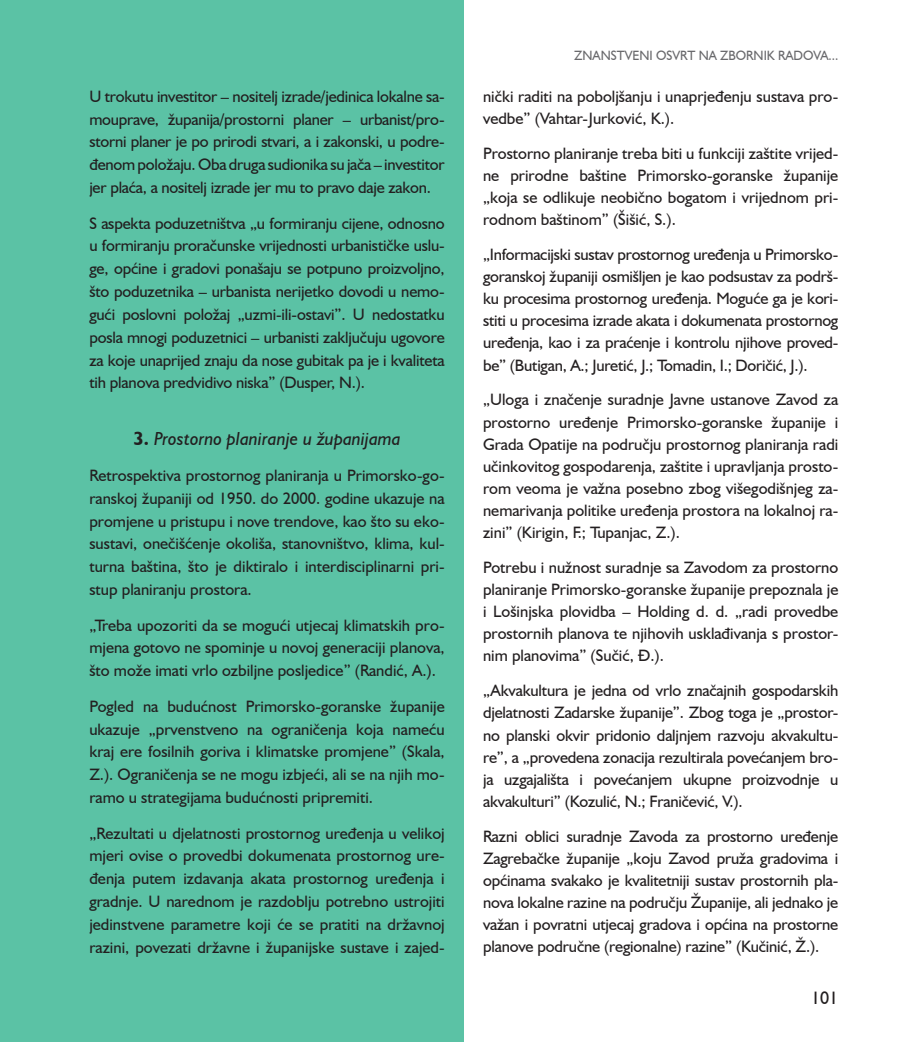
<style>
.page{position:relative;width:915px;height:1042px;background:#fff}
.page>*{position:absolute;margin:0;border:0;box-sizing:border-box;transform-origin:0 0}
.t1{font:italic 18.9px "Humanist 521 BT";color:#231f20}
.t2{font:18px "Humanist 521 BT";color:#231f20}
.t3{font:16.5px/22px "Humanist 521 BT";color:#231f20;text-align:justify}
.t4{font:13.5px "Humanist 521 BT";color:#69696c;scale:.96 1}
.s1{font-weight:700;font-style:normal}
</style>
<div class="page">
<div style="left:0;top:0;width:463px;height:1042px;background:#5bc2a5"></div>
<p class="t3" style="left:89px;top:84px;width:357px;line-height:22.8px">U trokutu investitor – nositelj izrade/jedinica lokalne sa&shy;mouprave, županija/prostorni planer – urbanist/pro&shy;storni planer je po prirodi stvari, a i zakonski, u podre&shy;đenom položaju. Oba druga sudionika su jača – investitor jer plaća, a nositelj izrade jer mu to pravo daje zakon.</p>
<p class="t3" style="left:89px;top:211px;width:357px;line-height:22.8px">S aspekta poduzetništva „u formiranju cijene, odnosno u formiranju proračunske vrijednosti urbanističke uslu&shy;ge, općine i gradovi ponašaju se potpuno proizvoljno, što poduzetnika – urbanista nerijetko dovodi u nemo&shy;gući poslovni položaj „uzmi-ili-ostavi”. U nedostatku posla mnogi poduzetnici – urbanisti zaključuju ugovore za koje unaprijed znaju da nose gubitak pa je i kvaliteta tih planova predvidivo niska” (Dusper, N.).</p>
<p class="t1" style="left:133px;top:427px;width:269px"><span class="s1">3.</span> Prostorno planiranje u županijama</p>
<p class="t3" style="left:89px;top:463px;width:357px;line-height:22.8px">Retrospektiva prostornog planiranja u Primorsko-go&shy;ranskoj županiji od 1950. do 2000. godine ukazuje na promjene u pristupu i nove trendove, kao što su eko&shy;sustavi, onečišćenje okoliša, stanovništvo, klima, kul&shy;turna baština, što je diktiralo i interdisciplinarni pri&shy;stup planiranju prostora.</p>
<p class="t3" style="left:89px;top:613px;width:357px;line-height:22.8px">„Treba upozoriti da se mogući utjecaj klimatskih pro&shy;mjena gotovo ne spominje u novoj generaciji planova, što može imati vrlo ozbiljne posljedice” (Randić, A.).</p>
<p class="t3" style="left:89px;top:694px;width:357px;line-height:22.8px">Pogled na budućnost Primorsko-goranske županije ukazuje „prvenstveno na ograničenja koja nameću kraj ere fosilnih goriva i klimatske promjene” (Skala, Z.). Ograničenja se ne mogu izbjeći, ali se na njih mo&shy;ramo u strategijama budućnosti pripremiti.</p>
<p class="t3" style="left:89px;top:821px;width:357px;line-height:22.8px">„Rezultati u djelatnosti prostornog uređenja u velikoj mjeri ovise o provedbi dokumenata prostornog ure&shy;đenja putem izdavanja akata prostornog uređenja i gradnje. U narednom je razdoblju potrebno ustrojiti jedinstvene parametre koji će se pratiti na državnoj razini, povezati državne i županijske sustave i zajed-</p>
<p class="t4" style="left:574px;top:47px;width:276px">ZNANSTVENI OSVRT NA ZBORNIK RADOVA...</p>
<p class="t3" style="left:483px;top:85px;width:357px">nički raditi na poboljšanju i unaprjeđenju sustava pro&shy;vedbe” (Vahtar-Jurković, K.).</p>
<p class="t3" style="left:483px;top:142px;width:357px">Prostorno planiranje treba biti u funkciji zaštite vrijed&shy;ne prirodne baštine Primorsko-goranske županije „koja se odlikuje neobično bogatom i vrijednom pri&shy;rodnom baštinom” (Šišić, S.).</p>
<p class="t3" style="left:483px;top:243px;width:357px">„Informacijski sustav prostornog uređenja u Primorsko&shy;goranskoj županiji osmišljen je kao podsustav za podrš&shy;ku procesima prostornog uređenja. Moguće ga je kori&shy;stiti u procesima izrade akata i dokumenata prostornog uređenja, kao i za praćenje i kontrolu njihove proved&shy;be” (Butigan, A.; Juretić, J.; Tomadin, I.; Doričić, J.).</p>
<p class="t3" style="left:483px;top:388px;width:357px">„Uloga i značenje suradnje Javne ustanove Zavod za prostorno uređenje Primorsko-goranske županije i Grada Opatije na području prostornog planiranja radi učinkovitog gospodarenja, zaštite i upravljanja prosto&shy;rom veoma je važna posebno zbog višegodišnjeg za&shy;nemarivanja politike uređenja prostora na lokalnoj ra&shy;zini” (Kirigin, F.; Tupanjac, Z.).</p>
<p class="t3" style="left:483px;top:556px;width:357px">Potrebu i nužnost suradnje sa Zavodom za prostorno planiranje Primorsko-goranske županije prepoznala je i Lošinjska plovidba – Holding d. d. „radi provedbe prostornih planova te njihovih usklađivanja s prostor&shy;nim planovima” (Sučić, Đ.).</p>
<p class="t3" style="left:483px;top:679px;width:357px">„Akvakultura je jedna od vrlo značajnih gospodarskih djelatnosti Zadarske županije”. Zbog toga je „prostor&shy;no planski okvir pridonio daljnjem razvoju akvakultu&shy;re”, a „provedena zonacija rezultirala povećanjem bro&shy;ja uzgajališta i povećanjem ukupne proizvodnje u akvakulturi” (Kozulić, N.; Franičević, V.).</p>
<p class="t3" style="left:483px;top:825px;width:357px">Razni oblici suradnje Zavoda za prostorno uređenje Zagrebačke županije „koju Zavod pruža gradovima i općinama svakako je kvalitetniji sustav prostornih pla&shy;nova lokalne razine na području Županije, ali jednako je važan i povratni utjecaj gradova i općina na prostorne planove područne (regionalne) razine” (Kučinić, Ž.).</p>
<p class="t2" style="left:810px;top:986px;width:29px">101</p>
</div>
